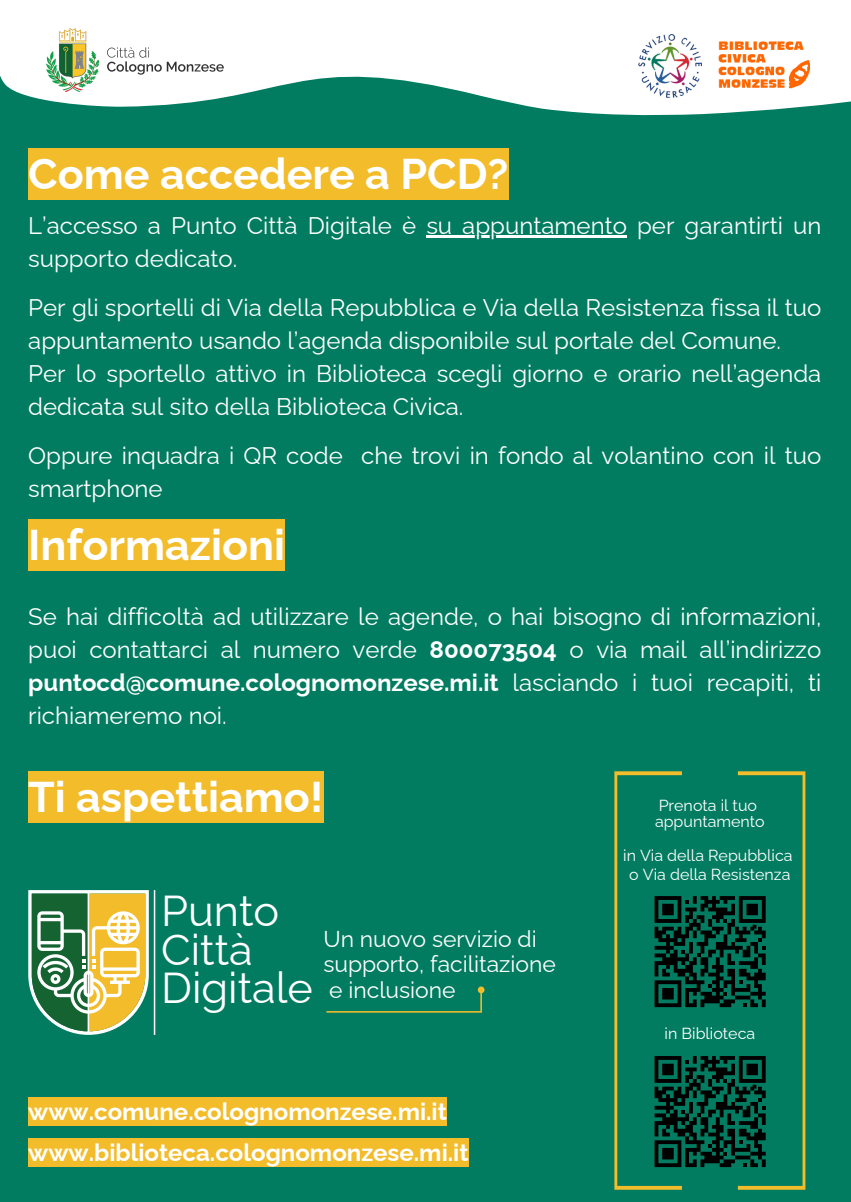
<style>
.page{position:relative;width:851px;height:1202px;background:#fff}
.page>*{position:absolute;margin:0;border:0;box-sizing:border-box;transform-origin:0 0}
.t1{font:43.2px/38.8px "Raleway";color:#fff}
.t2{font:700 43px "Raleway";color:#fff}
.t3{font:24px/33px "Raleway";color:#fff}
.t4{font:700 24px "Raleway";color:#fff}
.t5{font:22.8px/25.4px "Raleway";color:#fff}
.t6{font:16px "Raleway";color:#fff}
.s1{font-weight:700}
</style>
<div class="page">
<div style="left:0;top:0;width:850px;height:1201px;background:#017c60"></div>
<svg style="left:0;top:0;width:850px;height:115px;fill:#fff"></svg>
<img style="left:47px;top:28px;width:177px;height:63px">
<img style="left:637px;top:35px;width:63px;height:63px">
<img style="left:716px;top:35px;width:99px;height:70px">
<hr style="left:154px;top:890px;width:1px;height:144px;background:#fff">
<svg style="left:28px;top:890px;width:120px;height:144px;background:#9aad70"></svg>
<svg style="left:477px;top:986px;width:7px;height:7px"></svg>
<svg style="left:327px;top:990px;width:154px;height:22px"></svg>
<svg style="left:614px;top:771px;width:190px;height:418px"></svg>
<div style="left:28px;top:148px;width:480px;height:51px;background:#f2bc2b"></div>
<hr style="left:426px;top:236px;width:200px;height:2px;background:#fff">
<div style="left:28px;top:520px;width:257px;height:51px;background:#f2bc2b"></div>
<div style="left:28px;top:771px;width:295px;height:51px;background:#f2bc2b"></div>
<div style="left:28px;top:1097px;width:418px;height:28px;background:#f2bc2b"></div>
<div style="left:28px;top:1138px;width:440px;height:28px;background:#f2bc2b"></div>
<h4 class="t2" style="left:28px;top:148px;width:481px">Come accedere a PCD?</h4>
<h4 class="t3" style="left:28px;top:209px;width:794px">L’accesso a Punto Città Digitale è su appuntamento per garantirti un</h4>
<h4 class="t3" style="left:28px;top:234px;width:794px;line-height:49px">supporto dedicato.<br>Per gli sportelli di Via della Repubblica e Via della Resistenza fissa il tuo</h4>
<h1 class="t3" style="left:28px;top:324px;width:794px">appuntamento usando l’agenda disponibile sul portale del Comune.<br>Per lo sportello attivo in Biblioteca scegli giorno e orario nell’agenda dedicata sul sito della Biblioteca Civica.</h1>
<h1 class="t3" style="left:28px;top:439px;width:316px">Oppure inquadra i QR code</h1>
<h4 class="t3" style="left:361px;top:439px;width:461px">che trovi in fondo al volantino con il tuo</h4>
<h4 class="t3" style="left:28px;top:472px;width:136px">smartphone</h4>
<p class="t2" style="left:28px;top:520px;width:258px">Informazioni</p>
<p class="t3" style="left:28px;top:600px;width:794px;text-align:justify">Se hai difficoltà ad utilizzare le agende, o hai bisogno di informazioni, puoi contattarci al numero verde <span class="s1">800073504</span> o via mail all’indirizzo <span class="s1">puntocd@comune.colognomonzese.mi.it</span> lasciando i tuoi recapiti, ti richiameremo noi.</p>
<h1 class="t2" style="left:28px;top:771px;width:296px">Ti aspettiamo!</h1>
<p class="t1" style="left:161px;top:891px;width:153px">Punto<br>Città<br>Digitale</p>
<h1 class="t5" style="left:323px;top:926px;width:234px">Un nuovo servizio di supporto, facilitazione e inclusione</h1>
<p class="t4" style="left:28px;top:1097px;width:420px">www.comune.colognomonzese.mi.it</p>
<p class="t4" style="left:28px;top:1138px;width:441px">www.biblioteca.colognomonzese.mi.it</p>
<p class="t6" style="left:658px;top:796px;width:100px">Prenota il tuo</p>
<p class="t6" style="left:654px;top:812px;width:111px">appuntamento</p>
<p class="t6" style="left:623px;top:846px;width:171px">in Via della Repubblica</p>
<h2 class="t6" style="left:629px;top:865px;width:163px">o Via della Resistenza</h2>
<p class="t6" style="left:664px;top:1024px;width:92px">in Biblioteca</p>
</div>
